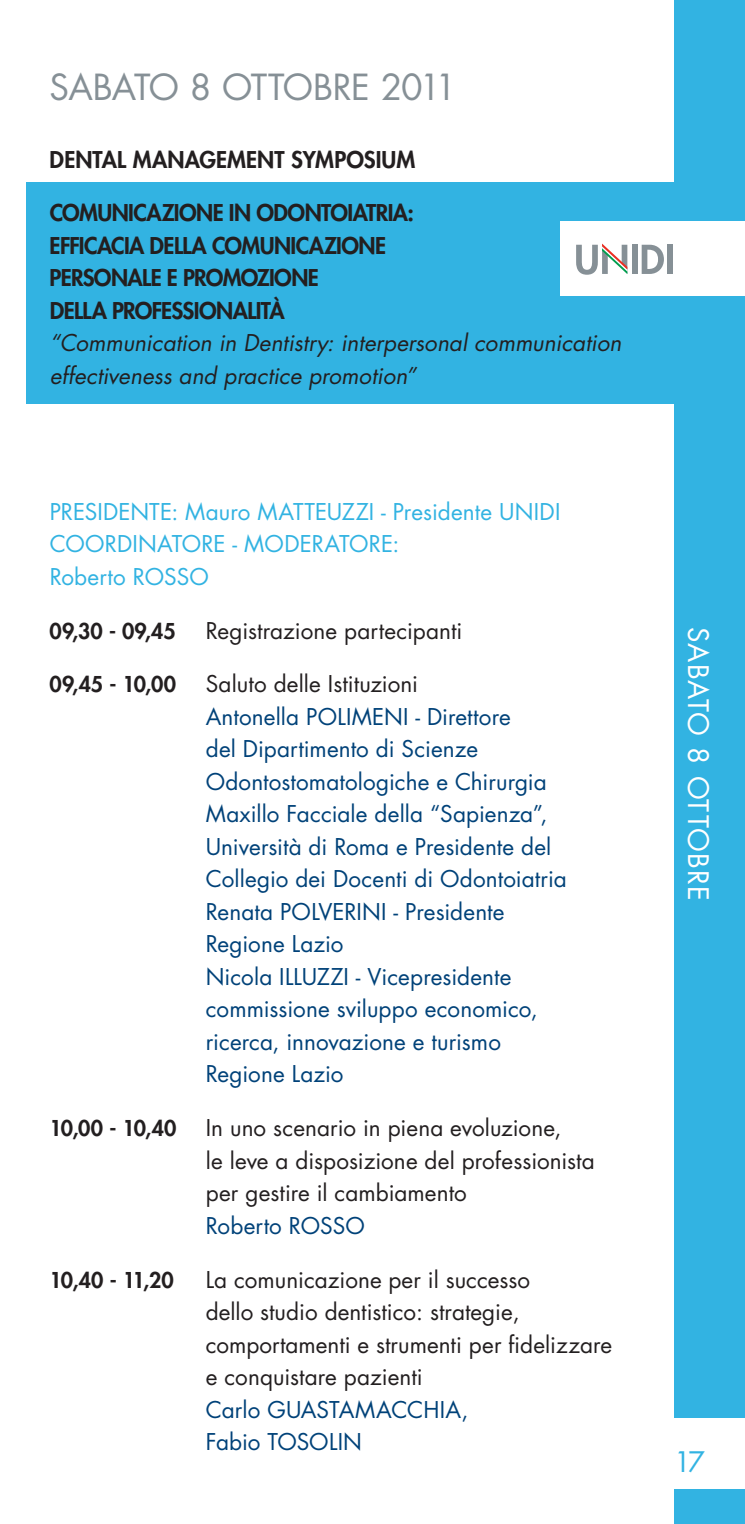
<style>
.page{position:relative;width:745px;height:1524px;background:#fff}
.page>*{position:absolute;margin:0;border:0;box-sizing:border-box;transform-origin:0 0}
.t1{font:35px "Futura Std";letter-spacing:-.025em;color:#869096}
.t2{font:27.5px "Futura Std";letter-spacing:.045em;color:#fff}
.t3{font:27.5px "Futura Std";color:#32b3e2}
.t4{font:22.5px/32.5px "Futura Std";letter-spacing:.005em;color:#004279}
.t5{font:22.5px/32.5px "Futura Std";color:#231f20}
.t6{font:800 22.5px/32.5px "Futura Std";letter-spacing:-.025em;color:#231f20}
.t7{font:italic 22.5px/32.5px "Futura Std";color:#231f20}
.t8{font:22.5px "Futura Std";letter-spacing:.005em;color:#32b3e2}
.t9{font:800 21.25px "Futura Std";color:#231f20}
</style>
<div class="page">
<div style="left:673px;top:0;width:71px;height:1524px;background:#32b3e2"></div>
<div style="left:659px;top:1417px;width:85px;height:71px;background:#fff"></div>
<div style="left:26px;top:182px;width:665px;height:221px;background:#32b3e2"></div>
<div style="left:560px;top:221px;width:184px;height:75px;background:#fff"></div>
<div style="left:631px;top:245px;width:6px;height:29px;background:#869096"></div>
<svg style="left:641px;top:245px;width:22px;height:29px"></svg>
<div style="left:666px;top:245px;width:6px;height:29px;background:#869096"></div>
<svg style="left:576px;top:244px;width:51px;height:31px"></svg>
<h1 class="t1" style="left:50px;top:64px;width:408px">SABATO 8 OTTOBRE 2011</h1>
<p class="t6" style="left:50px;top:143px;width:28px">DENTAL</p>
<p class="t6" style="left:133px;top:143px;width:18px">MANA</p>
<p class="t6" style="left:199px;top:143px;width:32px">GEMENT</p>
<p class="t6" style="left:291px;top:143px;width:70px">SYMPOSIUM</p>
<p class="t6" style="left:50px;top:197px;width:365px">COMUNICAZIONE IN ODONTOIATRIA:<br>EFFICACIA DELLA COMUNICAZIONE<br>PERSONALE E PROMOZIONE<br>DELLA PROFESSIONALITÀ</p>
<p class="t7" style="left:50px;top:327px;width:572px">“Communication in Dentistry: interpersonal communication effectiveness and practice promotion”</p>
<p class="t8" style="left:50px;top:497px;width:242px">PRESIDENTE: Mauro Matteuzzi</p>
<p class="t8" style="left:381px;top:497px;width:181px">- Presidente UNIDI</p>
<p class="t8" style="left:50px;top:530px;width:32px">Coordinatore</p>
<p class="t8" style="left:232px;top:530px;width:28px">- moderatore</p>
<p class="t8" style="left:392px;top:530px;width:8px">:</p>
<p class="t8" style="left:50px;top:562px;width:112px">Roberto Rosso</p>
<p class="t9" style="left:50px;top:617px;width:127px">09,30 - 09,45</p>
<p class="t5" style="left:206px;top:614px;width:258px">Registrazione partecipanti</p>
<p class="t9" style="left:50px;top:671px;width:128px">09,45 - 10,00</p>
<p class="t5" style="left:206px;top:668px;width:214px">Saluto delle Istituzioni</p>
<p class="t4" style="left:206px;top:700px;width:362px">Antonella PolIMENI - Direttore<br>del Dipartimento di Scienze<br>Odontostomatologiche e Chirurgia<br>Maxillo Facciale della “Sapienza”,<br>Università di Roma e Presidente del<br>Collegio dei Docenti di Odontoiatria<br>Renata Polverini</p>
<p class="t4" style="left:393px;top:895px;width:112px">- Presidente</p>
<p class="t4" style="left:206px;top:928px;width:139px">Regione Lazio<br>Nicola Illuzzi</p>
<p class="t4" style="left:206px;top:960px;width:333px;text-indent:150px">- Vicepresidente commissione sviluppo economico, ricerca, innovazione e turismo<br>Regione Lazio</p>
<p class="t9" style="left:50px;top:1115px;width:128px">10,00 - 10,40</p>
<p class="t5" style="left:206px;top:1112px;width:390px">In uno scenario in piena evoluzione,<br>le leve a disposizione del professionista per gestire il cambiamento</p>
<p class="t4" style="left:206px;top:1209px;width:112px">Roberto Rosso</p>
<p class="t9" style="left:50px;top:1266px;width:125px">10,40 - 11,20</p>
<p class="t5" style="left:206px;top:1263px;width:407px">La comunicazione per il successo<br>dello studio dentistico: strategie, comportamenti e strumenti per fidelizzare e conquistare pazienti</p>
<p class="t4" style="left:206px;top:1393px;width:97px">Carlo Guastamacc</p>
<p class="t4" style="left:423px;top:1393px;width:46px">hia,</p>
<p class="t4" style="left:206px;top:1425px;width:87px">Fabio Tosolin</p>
<p class="t2" style="left:715px;top:627px;width:275px;rotate:90deg">sabato 8 OTTOBRE</p>
<p class="t3" style="left:673px;top:1444px;width:33px">17</p>
</div>
